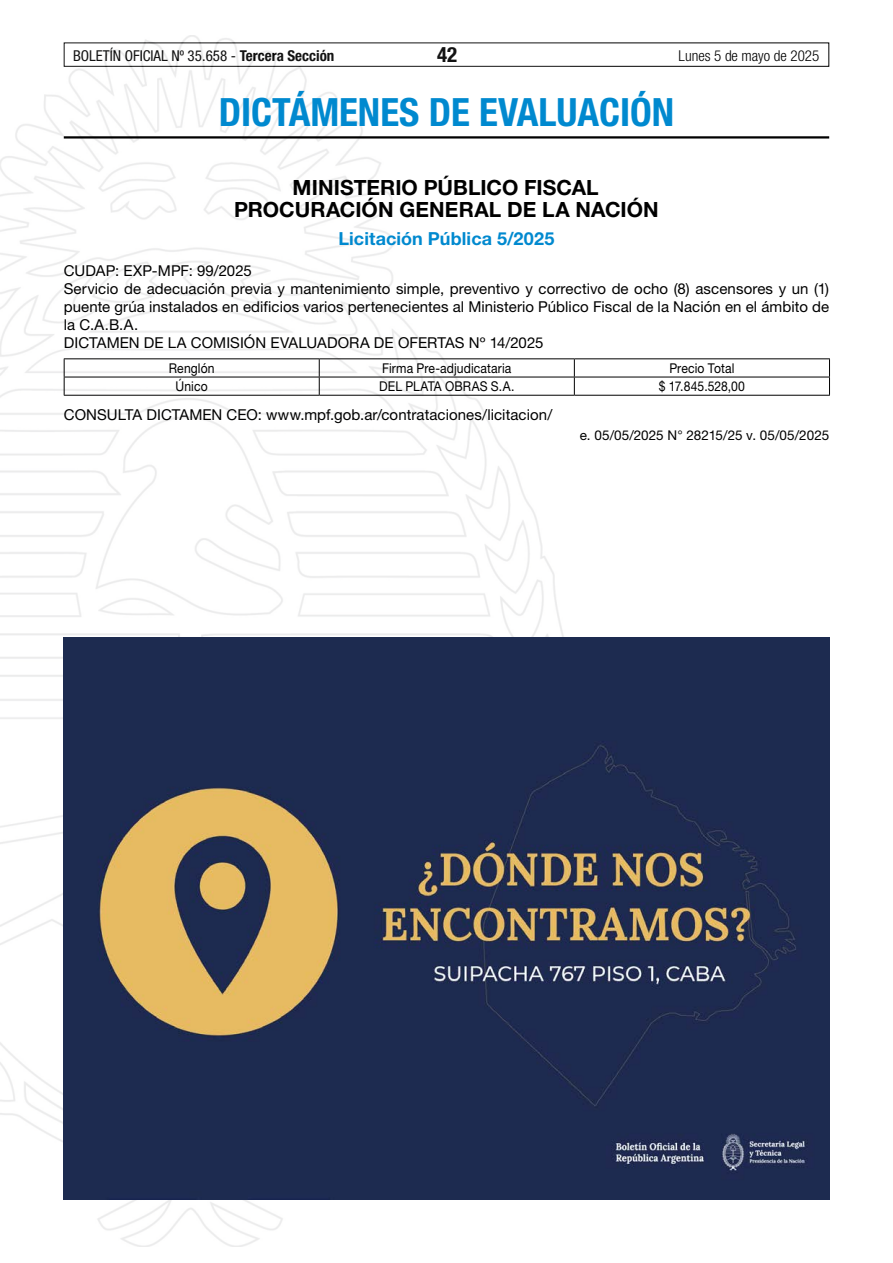
<style>
.page{position:relative;width:893px;height:1263px;background:#fff}
.page>*{position:absolute;margin:0;border:0;box-sizing:border-box;transform-origin:0 0}
.t1{font:700 condensed 39px "Helvetica Neue LT Std";color:#0089cf}
.t2{font:700 21px/22.5px "Helvetica Neue LT Std";color:#000}
.t3{font:700 condensed 21px "Helvetica Neue LT Std";color:#000}
.t4{font:700 18px "Helvetica Neue LT Std";letter-spacing:.005em;color:#0089cf}
.t5{font:15px/18px "Helvetica Neue LT Std";letter-spacing:.005em;color:#000}
.t6{font:condensed 15px "Helvetica Neue LT Std";color:#000}
.t7{font:300 condensed 15px "Helvetica Neue LT Std";color:#000}
.t8{font:13.5px "Helvetica Neue LT Std";letter-spacing:.01em;color:#000;scale:.9 1}
.t9{font:13.5px "Helvetica Neue LT Std";letter-spacing:.01em;color:#000}
.s1{font-weight:700}
.s2{color:#fff}
</style>
<div class="page">
<div style="left:64px;top:43px;width:765px;height:24px;border:1px solid #000"></div>
<img style="left:0;top:35px;width:569px;height:1211px">
<hr style="left:64px;top:136px;width:765px;height:3px;background:#000">
<hr style="left:64px;top:358px;width:255px;height:1px;background:#000">
<hr style="left:319px;top:358px;width:255px;height:1px;background:#000">
<hr style="left:574px;top:358px;width:256px;height:1px;background:#000">
<hr style="left:64px;top:377px;width:255px;height:1px;background:#000">
<hr style="left:319px;top:377px;width:255px;height:1px;background:#000">
<hr style="left:574px;top:377px;width:256px;height:1px;background:#000">
<hr style="left:64px;top:395px;width:255px;height:1px;background:#000">
<hr style="left:319px;top:395px;width:255px;height:1px;background:#000">
<hr style="left:574px;top:395px;width:256px;height:1px;background:#000">
<svg style="left:64px;top:359px;width:1px;height:36px"></svg>
<svg style="left:319px;top:359px;width:1px;height:36px"></svg>
<svg style="left:574px;top:359px;width:1px;height:36px"></svg>
<svg style="left:829px;top:359px;width:1px;height:36px"></svg>
<img style="left:64px;top:638px;width:765px;height:561px">
<p class="t6" style="left:73px;top:47px;width:263px">BOLETÍN OFICIAL Nº 35.658 - <span class="s1">Tercera Sección</span></p>
<h2 class="t3" style="left:437px;top:42px;width:22px">42</h2>
<p class="t7" style="left:679px;top:47px;width:142px">Lunes 5 de mayo de 2025</p>
<h1 class="t1" style="left:219px;top:88px;width:457px">DICTÁMENES DE EVALUACIÓN</h1>
<h2 class="t2" style="left:234px;top:176px;width:426px;text-indent:58px">MINISTERIO PÚBLICO FISCAL <span class="s2">-<br></span>PROCURACIÓN GENERAL DE LA NACIÓN</h2>
<p class="t4" style="left:339px;top:228px;width:217px">Licitación Pública 5/2025</p>
<p class="t5" style="left:64px;top:262px;width:767px">CUDAP: EXP-MPF: 99/2025<br>Servicio de adecuación previa y mantenimiento simple, preventivo y correctivo de ocho (8) ascensores y un (1) puente grúa instalados en edificios varios pertenecientes al Ministerio Público Fiscal de la Nación en el ámbito de la C.A.B.A.<br>DICTAMEN DE LA COMISIÓN EVALUADORA DE OFERTAS Nº 14/2025</p>
<p class="t8" style="left:169px;top:360px;width:52px">Renglón</p>
<p class="t8" style="left:382px;top:360px;width:145px">Firma Pre-adjudicataria</p>
<p class="t8" style="left:669px;top:360px;width:74px">Precio Total</p>
<p class="t8" style="left:176px;top:378px;width:37px">Único</p>
<p class="t8" style="left:379px;top:378px;width:152px">DEL PLATA OBRAS S.A.</p>
<p class="t8" style="left:659px;top:378px;width:97px">$ 17.845.528,00</p>
<p class="t5" style="left:64px;top:406px;width:490px">CONSULTA DICTAMEN CEO: www.mpf.gob.ar/contrataciones/licitacion/</p>
<p class="t9" style="left:580px;top:427px;width:251px">e. 05/05/2025 N° 28215/25 v. 05/05/2025</p>
</div>
